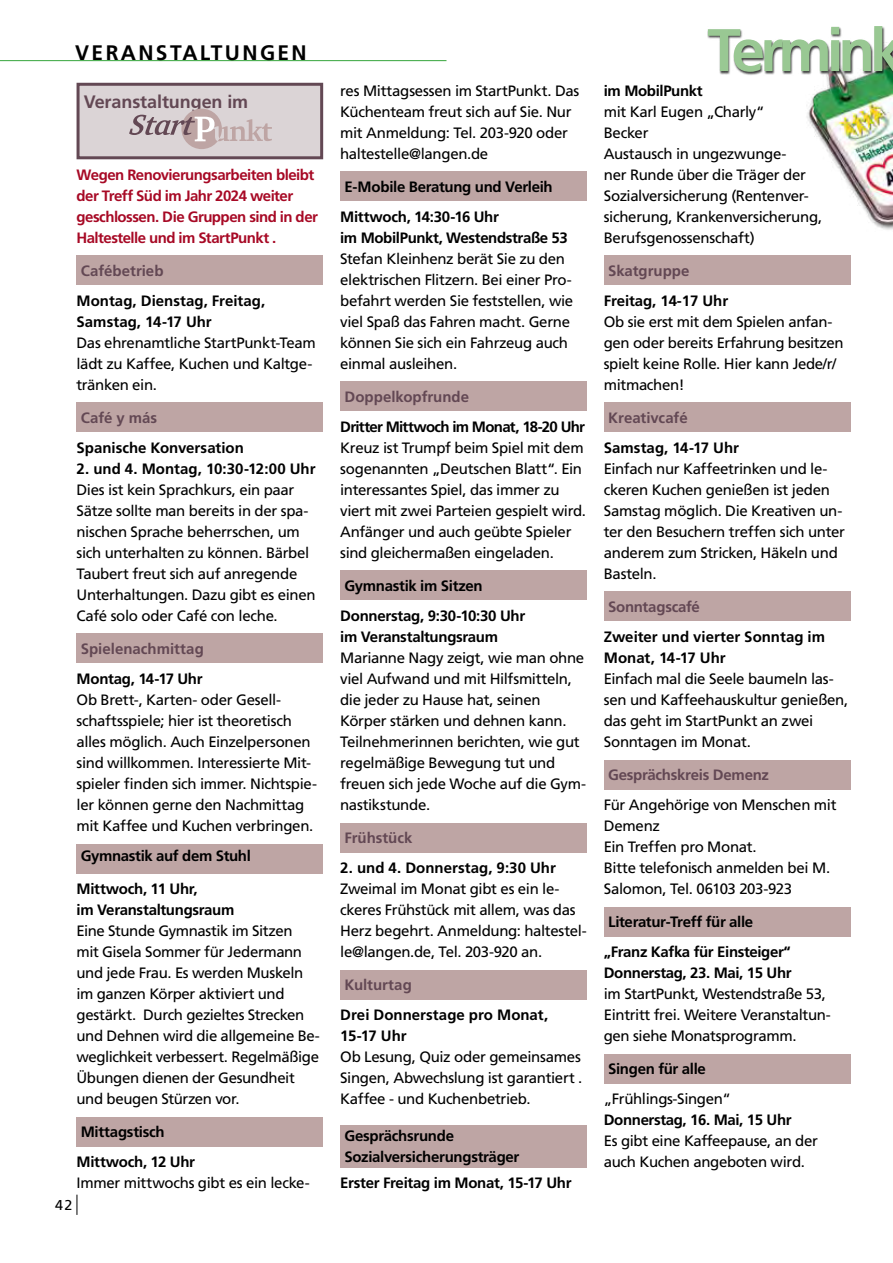
<style>
.page{position:relative;width:893px;height:1263px;background:#fff}
.page>*{position:absolute;margin:0;border:0;box-sizing:border-box;transform-origin:0 0}
.t1{font:700 60px "Frutiger LT Std";letter-spacing:-.085em;color:#99c893}
.t2{font:700 21px "Frutiger LT Std";letter-spacing:.115em;color:#000}
.t3{font:700 18px "Frutiger LT Std";letter-spacing:-.005em;color:#634854}
.t4{font:15px/21px "Frutiger LT Std";letter-spacing:-.025em;color:#000}
.t5{font:700 15px/30.3px "Frutiger LT Std";letter-spacing:-.02em;color:#000}
.t6{font:700 15px/21px "Frutiger LT Std";color:#000}
.t7{font:700 15px "Frutiger LT Std";letter-spacing:-.005em;color:#634854}
.t8{font:700 15px/21px "Frutiger LT Std";letter-spacing:-.035em;color:#a70925}
.t9{font:700 15px "Frutiger LT Std";letter-spacing:-.045em;color:#000}
.t10{font:14.25px "Frutiger LT Std";color:#000}
</style>
<div class="page">
<div style="left:604px;top:256px;width:246px;height:29px;background:#bea5a4"></div>
<div style="left:604px;top:403px;width:246px;height:29px;background:#bea5a4"></div>
<div style="left:604px;top:592px;width:246px;height:29px;background:#bea5a4"></div>
<div style="left:604px;top:760px;width:246px;height:29px;background:#bea5a4"></div>
<div style="left:604px;top:907px;width:246px;height:29px;background:#bea5a4"></div>
<div style="left:604px;top:1054px;width:246px;height:29px;background:#bea5a4"></div>
<svg style="left:77px;top:1195px;width:1px;height:20px"></svg>
<hr style="left:0;top:60px;width:446px;height:1px;background:#4caf51">
<img style="left:807px;top:75px;width:86px;height:155px">
<div style="left:707px;top:26px;width:186px;height:49px;background:#000;opacity:.75"></div>
<div style="left:78px;top:84px;width:244px;height:74px;background:#dbd4d6"></div>
<div style="left:77px;top:83px;width:246px;height:76px;border:3px solid #634854"></div>
<svg style="left:129px;top:109px;width:143px;height:40px"></svg>
<div style="left:77px;top:256px;width:246px;height:29px;background:#bea5a4"></div>
<div style="left:77px;top:403px;width:246px;height:29px;background:#bea5a4"></div>
<div style="left:77px;top:634px;width:246px;height:29px;background:#bea5a4"></div>
<div style="left:77px;top:844px;width:246px;height:29px;background:#bea5a4"></div>
<div style="left:77px;top:1117px;width:246px;height:29px;background:#bea5a4"></div>
<div style="left:340px;top:172px;width:247px;height:29px;background:#bea5a4"></div>
<div style="left:340px;top:382px;width:247px;height:29px;background:#bea5a4"></div>
<div style="left:340px;top:571px;width:247px;height:29px;background:#bea5a4"></div>
<div style="left:340px;top:823px;width:247px;height:29px;background:#bea5a4"></div>
<div style="left:340px;top:970px;width:247px;height:29px;background:#bea5a4"></div>
<div style="left:340px;top:1125px;width:247px;height:42px;background:#bea5a4"></div>
<h2 class="t2" style="left:75px;top:41px;width:233px">VERANSTALTUNGEN</h2>
<p class="t3" style="left:84px;top:91px;width:166px">Veranstaltungen im</p>
<p class="t8" style="left:77px;top:165px;width:243px">Wegen Renovierungsarbeiten bleibt der Treff Süd im Jahr 2024 weiter geschlossen. Die Gruppen sind in der Haltestelle und im StartPunkt .</p>
<p class="t7" style="left:81px;top:262px;width:84px">Cafébetrieb</p>
<p class="t6" style="left:77px;top:291px;width:190px">Montag, Dienstag, Freitag,<br>Samstag, 14-17 Uhr</p>
<p class="t4" style="left:77px;top:333px;width:241px">Das ehrenamtliche StartPunkt-Team lädt zu Kaffee, Kuchen und Kaltge&shy;tränken ein.</p>
<p class="t7" style="left:81px;top:409px;width:78px">Café y más</p>
<p class="t6" style="left:77px;top:438px;width:169px">Spanische Konversation</p>
<p class="t6" style="left:77px;top:459px;width:241px">2. und 4. Montag, 10:30-12:00 Uhr</p>
<p class="t4" style="left:77px;top:480px;width:241px">Dies ist kein Sprachkurs, ein paar Sätze sollte man bereits in der spa&shy;nischen Sprache beherrschen, um sich unterhalten zu können. Bärbel Taubert freut sich auf anregende Unterhaltungen. Dazu gibt es einen Café solo oder Café con leche.</p>
<p class="t7" style="left:81px;top:640px;width:125px">Spielenachmittag</p>
<p class="t5" style="left:77px;top:664px;width:128px">Montag, 14-17 Uhr</p>
<p class="t4" style="left:77px;top:690px;width:242px">Ob Brett-, Karten- oder Gesell&shy;schaftsspiele; hier ist theoretisch alles möglich. Auch Einzelpersonen sind willkommen. Interessierte Mit&shy;spieler finden sich immer. Nichtspie&shy;ler können gerne den Nachmittag mit Kaffee und Kuchen verbringen.</p>
<p class="t5" style="left:81px;top:841px;width:172px">Gymnastik auf dem Stuhl</p>
<p class="t5" style="left:77px;top:879px;width:159px;line-height:21px">Mittwoch, 11 Uhr,<br>im Veranstaltungsraum</p>
<p class="t4" style="left:77px;top:921px;width:245px">Eine Stunde Gymnastik im Sitzen<br>mit Gisela Sommer für Jedermann und jede Frau. Es werden Muskeln im ganzen Körper aktiviert und gestärkt. Durch gezieltes Strecken und Dehnen wird die allgemeine Be&shy;weglichkeit verbessert. Regelmäßige<br>Übungen dienen der Gesundheit und beugen Stürzen vor.</p>
<p class="t5" style="left:77px;top:1117px;width:120px">Mittagstisch<br>Mittwoch, 12 Uhr</p>
<p class="t4" style="left:77px;top:1173px;width:235px">Immer mittwochs gibt es ein lecke-</p>
<p class="t10" style="left:55px;top:1197px;width:18px">42</p>
<p class="t4" style="left:340px;top:81px;width:241px">res Mittagsessen im StartPunkt. Das<br>Küchenteam freut sich auf Sie. Nur mit Anmeldung: Tel. 203-920 oder haltestelle@langen.de</p>
<p class="t5" style="left:340px;top:172px;width:214px">E-Mobile Beratung und Verleih<br>Mittwoch, 14:30-16 Uhr</p>
<p class="t5" style="left:340px;top:223px;width:229px">im MobilPunkt, Westendstraße 53</p>
<p class="t4" style="left:340px;top:249px;width:235px">Stefan Kleinhenz berät Sie zu den elektrischen Flitzern. Bei einer Pro&shy;befahrt werden Sie feststellen, wie viel Spaß das Fahren macht. Gerne können Sie sich ein Fahrzeug auch einmal ausleihen.</p>
<p class="t7" style="left:344px;top:388px;width:126px">Doppelkopfrunde</p>
<p class="t9" style="left:340px;top:418px;width:246px">Dritter Mittwoch im Monat, 18-20 Uhr</p>
<p class="t4" style="left:340px;top:438px;width:247px">Kreuz ist Trumpf beim Spiel mit dem sogenannten „Deutschen Blatt“. Ein interessantes Spiel, das immer zu viert mit zwei Parteien gespielt wird.<br>Anfänger und auch geübte Spieler sind gleichermaßen eingeladen.</p>
<p class="t5" style="left:340px;top:571px;width:186px">Gymnastik im Sitzen<br>Donnerstag, 9:30-10:30 Uhr</p>
<p class="t5" style="left:340px;top:622px;width:159px">im Veranstaltungsraum</p>
<p class="t4" style="left:340px;top:648px;width:247px">Marianne Nagy zeigt, wie man ohne viel Aufwand und mit Hilfsmitteln, die jeder zu Hause hat, seinen<br>Körper stärken und dehnen kann.<br>Teilnehmerinnen berichten, wie gut regelmäßige Bewegung tut und freuen sich jede Woche auf die Gym&shy;nastikstunde.</p>
<p class="t7" style="left:344px;top:829px;width:70px">Frühstück</p>
<p class="t6" style="left:340px;top:858px;width:217px">2. und 4. Donnerstag, 9:30 Uhr</p>
<p class="t4" style="left:340px;top:879px;width:248px">Zweimal im Monat gibt es ein le&shy;ckeres Frühstück mit allem, was das Herz begehrt. Anmeldung: haltestel&shy;le@langen.de, Tel. 203-920 an.</p>
<p class="t7" style="left:344px;top:976px;width:69px">Kulturtag</p>
<p class="t6" style="left:340px;top:1005px;width:210px">Drei Donnerstage pro Monat,<br>15-17 Uhr</p>
<p class="t4" style="left:340px;top:1047px;width:244px;text-align:justify">Ob Lesung, Quiz oder gemeinsames Singen, Abwechslung ist garantiert .<br>Kaffee - und Kuchenbetrieb.</p>
<p class="t5" style="left:344px;top:1126px;width:177px;line-height:21px">Gesprächsrunde<br>Sozialversicherungsträger</p>
<p class="t5" style="left:340px;top:1168px;width:233px">Erster Freitag im Monat, 15-17 Uhr</p>
<h1 class="t1" style="left:707px;top:15px;width:197px">Termink</h1>
<p class="t5" style="left:604px;top:76px;width:100px">im MobilPunkt</p>
<p class="t4" style="left:604px;top:102px;width:220px">mit Karl Eugen „Charly“<br>Becker<br>Austausch in ungezwunge-<br>ner Runde über die Träger der<br>Sozialversicherung (Rentenver&shy;sicherung, Krankenversicherung,<br>Berufsgenossenschaft)</p>
<p class="t7" style="left:608px;top:262px;width:83px">Skatgruppe</p>
<p class="t5" style="left:604px;top:286px;width:126px">Freitag, 14-17 Uhr</p>
<p class="t4" style="left:604px;top:312px;width:241px">Ob sie erst mit dem Spielen anfan&shy;gen oder bereits Erfahrung besitzen spielt keine Rolle. Hier kann Jede/r/ mitmachen!</p>
<p class="t7" style="left:608px;top:409px;width:81px">Kreativcafé</p>
<p class="t6" style="left:604px;top:438px;width:137px">Samstag, 14-17 Uhr</p>
<p class="t4" style="left:604px;top:459px;width:243px">Einfach nur Kaffeetrinken und le&shy;ckeren Kuchen genießen ist jeden<br>Samstag möglich. Die Kreativen un&shy;ter den Besuchern treffen sich unter anderem zum Stricken, Häkeln und<br>Basteln.</p>
<p class="t7" style="left:608px;top:598px;width:93px">Sonntagscafé</p>
<p class="t6" style="left:604px;top:627px;width:223px">Zweiter und vierter Sonntag im<br>Monat, 14-17 Uhr</p>
<p class="t4" style="left:604px;top:669px;width:246px">Einfach mal die Seele baumeln las&shy;sen und Kaffeehauskultur genießen, das geht im StartPunkt an zwei<br>Sonntagen im Monat.</p>
<p class="t7" style="left:608px;top:766px;width:162px">Gesprächskreis Demenz</p>
<p class="t4" style="left:604px;top:795px;width:234px">Für Angehörige von Menschen mit<br>Demenz<br>Ein Treffen pro Monat.<br>Bitte telefonisch anmelden bei M.<br>Salomon, Tel. 06103 203-923</p>
<p class="t5" style="left:604px;top:907px;width:188px">Literatur-Treff für alle „Franz Kafka für Einsteiger“</p>
<p class="t5" style="left:604px;top:958px;width:189px">Donnerstag, 23. Mai, 15 Uhr</p>
<p class="t4" style="left:604px;top:984px;width:228px">im StartPunkt, Westendstraße 53,<br>Eintritt frei. Weitere Veranstaltun&shy;gen siehe Monatsprogramm.</p>
<p class="t5" style="left:608px;top:1054px;width:99px">Singen für alle</p>
<p class="t4" style="left:604px;top:1089px;width:128px">„Frühlings-Singen“</p>
<p class="t5" style="left:604px;top:1105px;width:189px">Donnerstag, 16. Mai, 15 Uhr</p>
<p class="t4" style="left:604px;top:1131px;width:216px">Es gibt eine Kaffeepause, an der auch Kuchen angeboten wird.</p>
</div>
